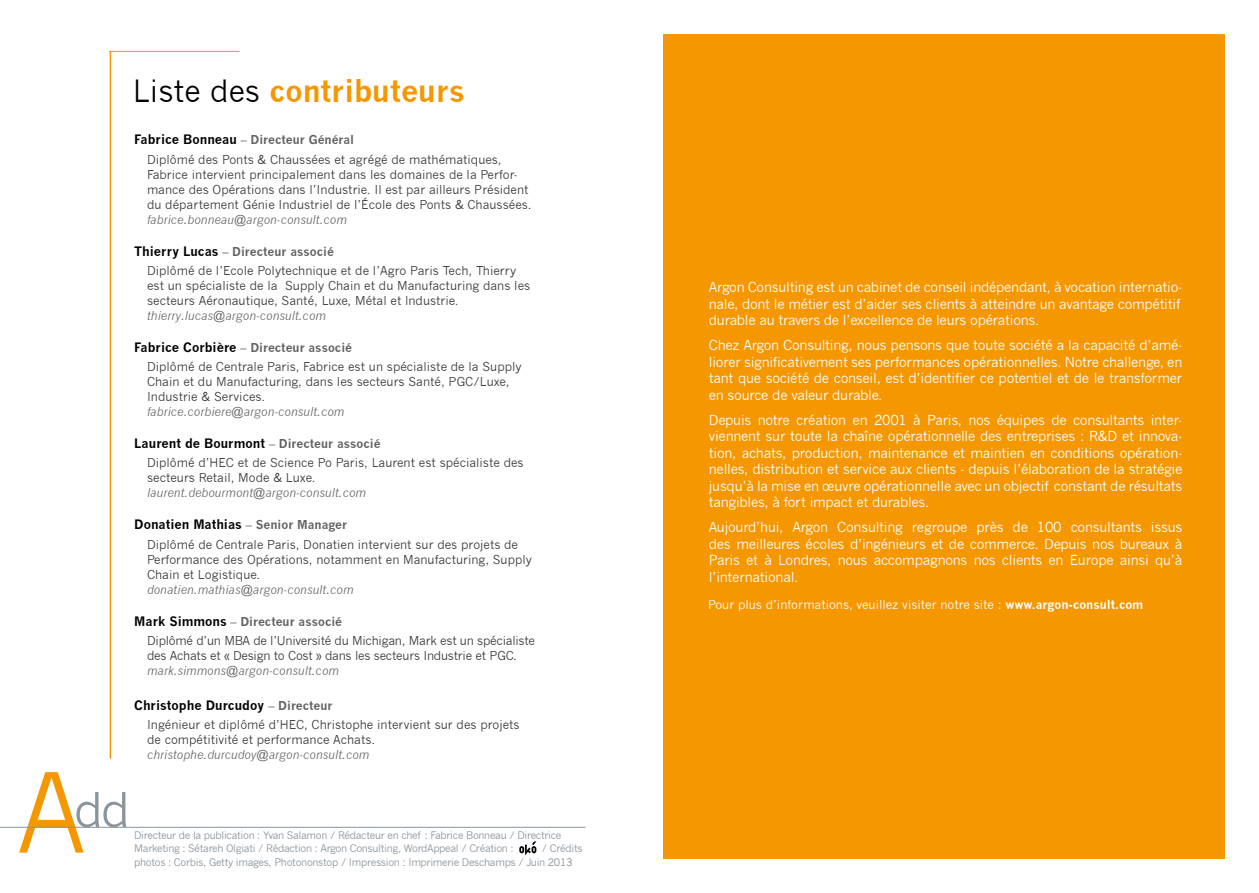
<style>
.page{position:relative;width:1259px;height:893px;background:#fff}
.page>*{position:absolute;margin:0;border:0;box-sizing:border-box;transform-origin:0 0}
.t1{font:700 30px "News Gothic";color:#f49700}
.t2{font:13.5px/16.5px "News Gothic";letter-spacing:-.02em;color:#fff;text-align:justify}
.t3{font:700 12.75px "News Gothic";color:#000}
.t4{font:12px/15px "News Gothic";color:#3a3a39}
.t5{font:italic 12px "News Gothic";color:#626261}
.t6{font:12px/19.2px "News Gothic";letter-spacing:-.02em;color:#3a3a39}
.t7{font:12px "News Gothic";color:#fff}
.t8{font:10.2px/13.5px "News Gothic";letter-spacing:-.03em;color:#89949b}
.s1{font-weight:400;color:#000}
.s2{font-weight:700;font-size:12.75px;color:#000}
.s3{color:#626261}
.s4{font-weight:700;color:#626261}
.s5{font-weight:400;font-size:12px;color:#626261}
.s6{font-size:12px;color:#626261}
.s7{font-weight:700}
</style>
<div class="page">
<div style="left:663px;top:34px;width:562px;height:825px;background:#f49700"></div>
<svg style="left:519px;top:841px;width:17px;height:14px"></svg>
<svg style="left:19px;top:772px;width:107px;height:81px"></svg>
<hr style="left:0;top:827px;width:585px;height:1px;background:#89949b">
<hr style="left:110px;top:51px;width:1px;height:708px;background:#f49700">
<hr style="left:109px;top:51px;width:130px;height:1px;background:#f49700">
<h1 class="t1" style="left:133px;top:79px;width:334px"><span class="s1">Liste des</span> contributeurs</h1>
<p class="t4" style="left:147px;top:131px;width:356px;line-height:19.2px;text-indent:-13px"><span class="s2">Fabrice Bonneau</span> <span class="s3">–</span> <span class="s4">Directeur Général<br></span>Diplômé des Ponts &amp; Chaussées et agrégé de mathématiques,</p>
<p class="t4" style="left:147px;top:168px;width:386px">Fabrice intervient principalement dans les domaines de la Perfor&shy;mance des Opérations dans l’Industrie. Il est par ailleurs Président du département Génie Industriel de l’École des Ponts &amp; Chaussées.</p>
<p class="t5" style="left:147px;top:215px;width:201px">fabrice.bonneau@argon-consult.com</p>
<p class="t4" style="left:147px;top:243px;width:371px;line-height:19.2px;text-indent:-13px"><span class="s2">Thierry Lucas</span> <span class="s3">–</span> <span class="s4">Directeur associé<br></span>Diplômé de l’Ecole Polytechnique et de l’Agro Paris Tech, Thierry</p>
<p class="t4" style="left:147px;top:279px;width:385px">est un spécialiste de la Supply Chain et du Manufacturing dans les secteurs Aéronautique, Santé, Luxe, Métal et lndustrie.</p>
<p class="t5" style="left:147px;top:311px;width:180px">thierry.lucas@argon-consult.com</p>
<p class="t4" style="left:147px;top:339px;width:376px;line-height:19.2px;text-indent:-13px"><span class="s2">Fabrice Corbière</span> <span class="s3">–</span> <span class="s4">Directeur associé<br></span>Diplômé de Centrale Paris, Fabrice est un spécialiste de la Supply</p>
<p class="t4" style="left:147px;top:375px;width:364px">Chain et du Manufacturing, dans les secteurs Santé, PGC/Luxe,<br>Industrie &amp; Services.</p>
<p class="t5" style="left:147px;top:407px;width:199px">fabrice.corbiere@argon-consult.com</p>
<p class="t3" style="left:134px;top:438px;width:248px">Laurent de Bourmont <span class="s5">–</span> <span class="s6">Directeur associé</span></p>
<p class="t4" style="left:147px;top:457px;width:378px">Diplômé d’HEC et de Science Po Paris, Laurent est spécialiste des secteurs Retail, Mode &amp; Luxe.</p>
<p class="t5" style="left:147px;top:488px;width:220px">laurent.debourmont@argon-consult.com</p>
<p class="t3" style="left:134px;top:520px;width:214px">Donatien Mathias <span class="s5">–</span> <span class="s6">Senior Manager</span></p>
<p class="t4" style="left:147px;top:538px;width:386px">Diplômé de Centrale Paris, Donatien intervient sur des projets de<br>Performance des Opérations, notamment en Manufacturing, Supply<br>Chain et Logistique.</p>
<p class="t5" style="left:147px;top:585px;width:208px">donatien.mathias@argon-consult.com</p>
<p class="t6" style="left:147px;top:613px;width:389px;text-indent:-13px"><span class="s2">Mark Simmons</span> <span class="s3">–</span> <span class="s4">Directeur associé<br></span>Diplômé d’un MBA de l’Université du Michigan, Mark est un spécialiste</p>
<p class="t6" style="left:147px;top:647px;width:371px">des Achats et « Design to Cost » dans les secteurs Industrie et PGC.</p>
<p class="t5" style="left:147px;top:666px;width:193px">mark.simmons@argon-consult.com</p>
<p class="t3" style="left:134px;top:700px;width:200px">Christophe Durcudoy <span class="s5">–</span> <span class="s6">Directeur</span></p>
<p class="t4" style="left:147px;top:718px;width:374px">Ingénieur et diplômé d’HEC, Christophe intervient sur des projets de compétitivité et performance Achats.</p>
<p class="t5" style="left:147px;top:750px;width:224px">christophe.durcudoy@argon-consult.com</p>
<p class="t8" style="left:134px;top:829px;width:429px">Directeur de la publication : Yvan Salamon / Rédacteur en chef : Fabrice Bonneau / Directrice<br>Marketing : Sétareh Olgiati / Rédaction : Argon Consulting, WordAppeal / Création :</p>
<p class="t8" style="left:134px;top:843px;width:450px;text-indent:408px">/ Crédits photos : Corbis, Getty images, Photononstop / Impression : Imprimerie Deschamps / Juin 2013</p>
<p class="t2" style="left:709px;top:280px;width:475px;text-align:left">Argon Consulting est un cabinet de conseil indépendant, à vocation internatio&shy;nale, dont le métier est d’aider ses clients à atteindre un avantage compétitif durable au travers de l’excellence de leurs opérations.</p>
<p class="t2" style="left:709px;top:338px;width:475px">Chez Argon Consulting, nous pensons que toute société a la capacité d’amé&shy;liorer significativement ses performances opérationnelles. Notre challenge, en tant que société de conseil, est d’identifier ce potentiel et de le transformer en source de valeur durable.</p>
<p class="t2" style="left:709px;top:413px;width:475px">Depuis notre création en 2001 à Paris, nos équipes de consultants inter&shy;viennent sur toute la chaîne opérationnelle des entreprises : R&amp;D et innova&shy;tion, achats, production, maintenance et maintien en conditions opération&shy;nelles, distribution et service aux clients - depuis l’élaboration de la stratégie jusqu’à la mise en œuvre opérationnelle avec un objectif constant de résultats tangibles, à fort impact et durables.</p>
<p class="t2" style="left:709px;top:520px;width:475px">Aujourd’hui, Argon Consulting regroupe près de 100 consultants issus des meilleures écoles d’ingénieurs et de commerce. Depuis nos bureaux à Paris et à Londres, nous accompagnons nos clients en Europe ainsi qu’à l’international.</p>
<p class="t7" style="left:708px;top:600px;width:436px">Pour plus d’informations, veuillez visiter notre site : <span class="s7">www.argon-consult.com</span></p>
</div>
